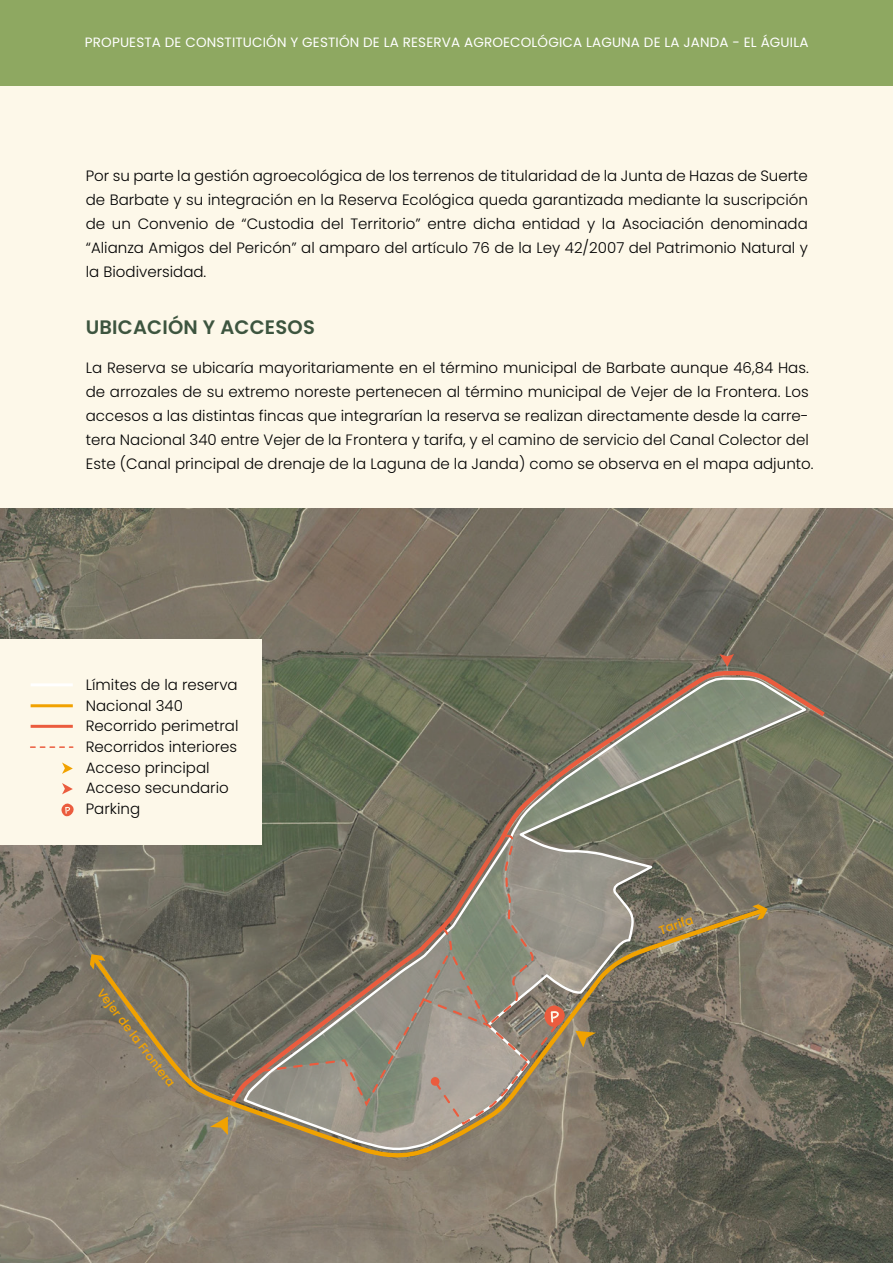
<style>
.page{position:relative;width:893px;height:1263px;background:#fdf8e9}
.page>*{position:absolute;margin:0;border:0;box-sizing:border-box;transform-origin:0 0}
.t1{font:600 19.5px "Poppins";letter-spacing:.01em;color:#3d553f}
.t2{font:300 15px/24px "Poppins";color:#010101}
.t3{font:13.5px "Poppins";letter-spacing:.01em;color:#fff}
.t4{font:500 12.15px "Poppins";color:#f0a201}
</style>
<div class="page">
<div style="left:0;top:0;width:893px;height:85px;background:#8ea861"></div>
<img style="left:0;top:508px;width:893px;height:755px">
<svg style="left:227px;top:669px;width:601px;height:439px;background:#767663"></svg>
<svg style="left:88px;top:905px;width:680px;height:261px;background:#7b7363"></svg>
<svg style="left:752px;top:904px;width:16px;height:16px"></svg>
<svg style="left:90px;top:954px;width:15px;height:15px"></svg>
<svg style="left:210px;top:1116px;width:18px;height:19px"></svg>
<svg style="left:259px;top:833px;width:337px;height:298px;background:#8b8373"></svg>
<svg style="left:719px;top:654px;width:15px;height:13px"></svg>
<div style="left:0;top:639px;width:261px;height:205px;background:#fdf8e9"></div>
<hr style="left:31px;top:704px;width:42px;height:3px;background:#f1a200">
<hr style="left:31px;top:683px;width:42px;height:3px;background:#fff">
<hr style="left:31px;top:725px;width:42px;height:3px;background:#eb5c3e">
<svg style="left:31px;top:746px;width:42px;height:2px"></svg>
<svg style="left:62px;top:762px;width:11px;height:12px"></svg>
<svg style="left:62px;top:783px;width:11px;height:11px"></svg>
<svg style="left:61px;top:803px;width:13px;height:14px"></svg>
<p class="t3" style="left:85px;top:35px;width:725px">PROPUESTA DE CONSTITUCIÓN Y GESTIÓN DE LA RESERVA AGROECOLÓGICA LAGUNA DE LA JANDA - EL ÁGUILA</p>
<p class="t2" style="left:86px;top:164px;width:724px;text-align:justify">Por su parte la gestión agroecológica de los terrenos de titularidad de la Junta de Hazas de Suerte de Barbate y su integración en la Reserva Ecológica queda garantizada mediante la suscripción de un Convenio de “Custodia del Territorio” entre dicha entidad y la Asociación denominada “Alianza Amigos del Pericón” al amparo del artículo 76 de la Ley 42/2007 del Patrimonio Natural y la Biodiversidad.</p>
<h1 class="t1" style="left:86px;top:316px;width:231px">UBICACIÓN Y ACCESOS</h1>
<p class="t2" style="left:86px;top:356px;width:729px">La Reserva se ubicaría mayoritariamente en el término municipal de Barbate aunque 46,84 Has. de arrozales de su extremo noreste pertenecen al término municipal de Vejer de la Frontera. Los accesos a las distintas fincas que integrarían la reserva se realizan directamente desde la carre&shy;tera Nacional 340 entre Vejer de la Frontera y tarifa, y el camino de servicio del Canal Colector del Este (Canal principal de drenaje de la Laguna de la Janda) como se observa en el mapa adjunto.</p>
<p class="t2" style="left:86px;top:674px;width:154px;line-height:20.7px">Límites de la reserva<br>Nacional 340<br>Recorrido perimetral<br>Recorridos interiores<br>Acceso principal<br>Acceso secundario<br>Parking</p>
<p class="t4" style="left:106px;top:986px;width:121px;rotate:53deg">Vejer de la Frontera</p>
<p class="t4" style="left:657px;top:924px;width:37px;rotate:-19deg">Tarifa</p>
</div>
